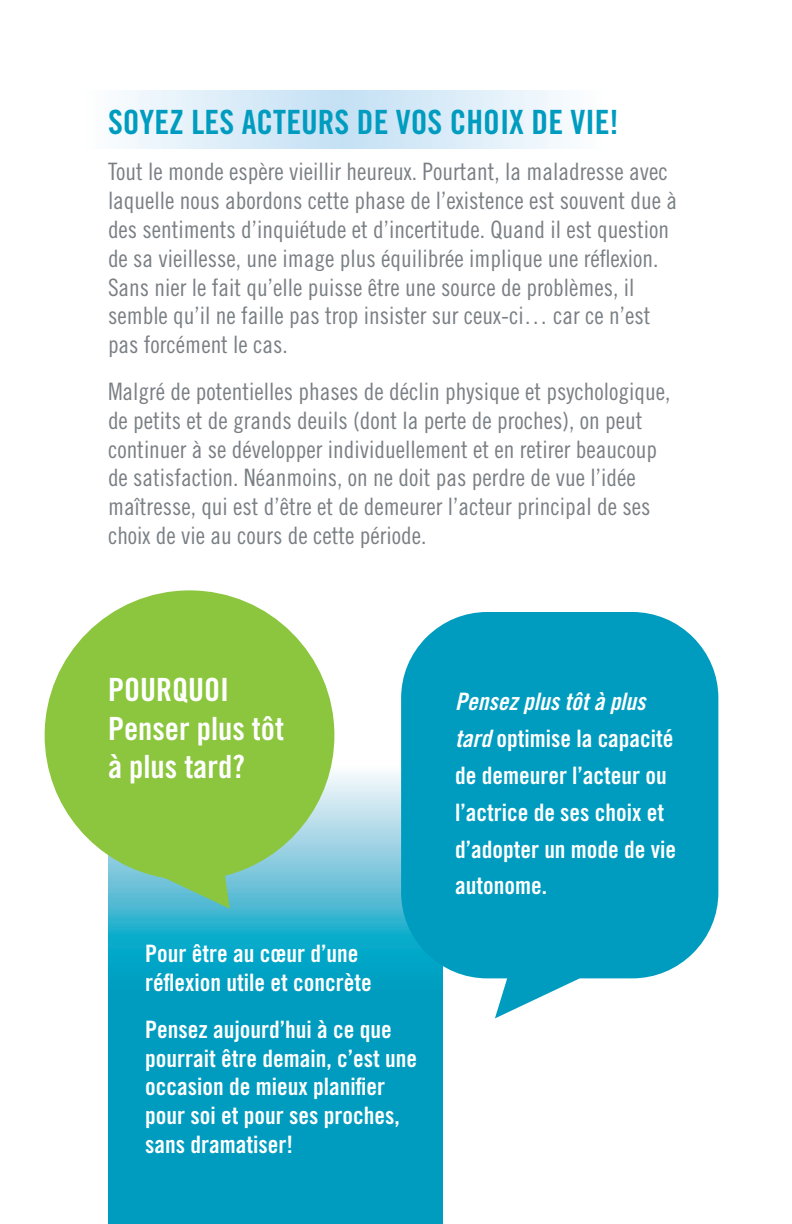
<style>
.page{position:relative;width:792px;height:1224px;background:#fff}
.page>*{position:absolute;margin:0;border:0;box-sizing:border-box;transform-origin:0 0}
.t1{font:33.4px "Trade Gothic Bold Cond Twenty";color:#009cbf}
.t2{font:32px/38.4px "Trade Gothic Bold Cond Twenty";color:#fff}
.t3{font:24px/28.8px "Trade Gothic Cond Eighteen";color:#797f84}
.t4{font:24px/28.8px "Trade Gothic Bold Cond Twenty";color:#fff}
.t5{font:24px "Trade Gothic Bold Cond Twenty Obl";color:#fff}
.s1{font-family:"Trade Gothic Bold Cond Twenty Obl"}
</style>
<div class="page">
<svg style="left:108px;top:772px;width:334px;height:452px;background:#10a3c4"></svg>
<svg style="left:45px;top:590px;width:289px;height:319px;fill:#8bc63e"></svg>
<svg style="left:401px;top:612px;width:317px;height:406px;background:#1ca7c6"></svg>
<h1 class="t1" style="left:108px;top:101px;width:512px">SOYEZ LES ACTEURS DE VOS CHOIX DE VIE!</h1>
<p class="t3" style="left:108px;top:157px;width:571px">Tout le monde espère vieillir heureux. Pourtant, la maladresse avec laquelle nous abordons cette phase de l’existence est souvent due à des sentiments d’inquiétude et d’incertitude. Quand il est question de sa vieillesse, une image plus équilibrée implique une réflexion.<br>Sans nier le fait qu’elle puisse être une source de problèmes, il semble qu’il ne faille pas trop insister sur ceux-ci… car ce n’est pas forcément le cas.</p>
<p class="t3" style="left:108px;top:377px;width:564px">Malgré de potentielles phases de déclin physique et psychologique, de petits et de grands deuils (dont la perte de proches), on peut continuer à se développer individuellement et en retirer beaucoup de satisfaction. Néanmoins, on ne doit pas perdre de vue l’idée maîtresse, qui est d’être et de demeurer l’acteur principal de ses choix de vie au cours de cette période.</p>
<h2 class="t2" style="left:108px;top:670px;width:177px">POURQUOI<br>Penser plus tôt à plus tard?</h2>
<p class="t4" style="left:145px;top:939px;width:228px">Pour être au cœur d’une réflexion utile et concrète</p>
<p class="t4" style="left:145px;top:1015px;width:273px">Pensez aujourd’hui à ce que pourrait être demain, c’est une occasion de mieux planifier pour soi et pour ses proches, sans dramatiser!</p>
<p class="t5" style="left:455px;top:687px;width:192px">Pensez plus tôt à plus</p>
<p class="t4" style="left:455px;top:720px;width:223px;line-height:36.8px"><span class="s1">tard</span> optimise la capacité de demeurer l’acteur ou l’actrice de ses choix et d’adopter un mode de vie autonome.</p>
</div>
